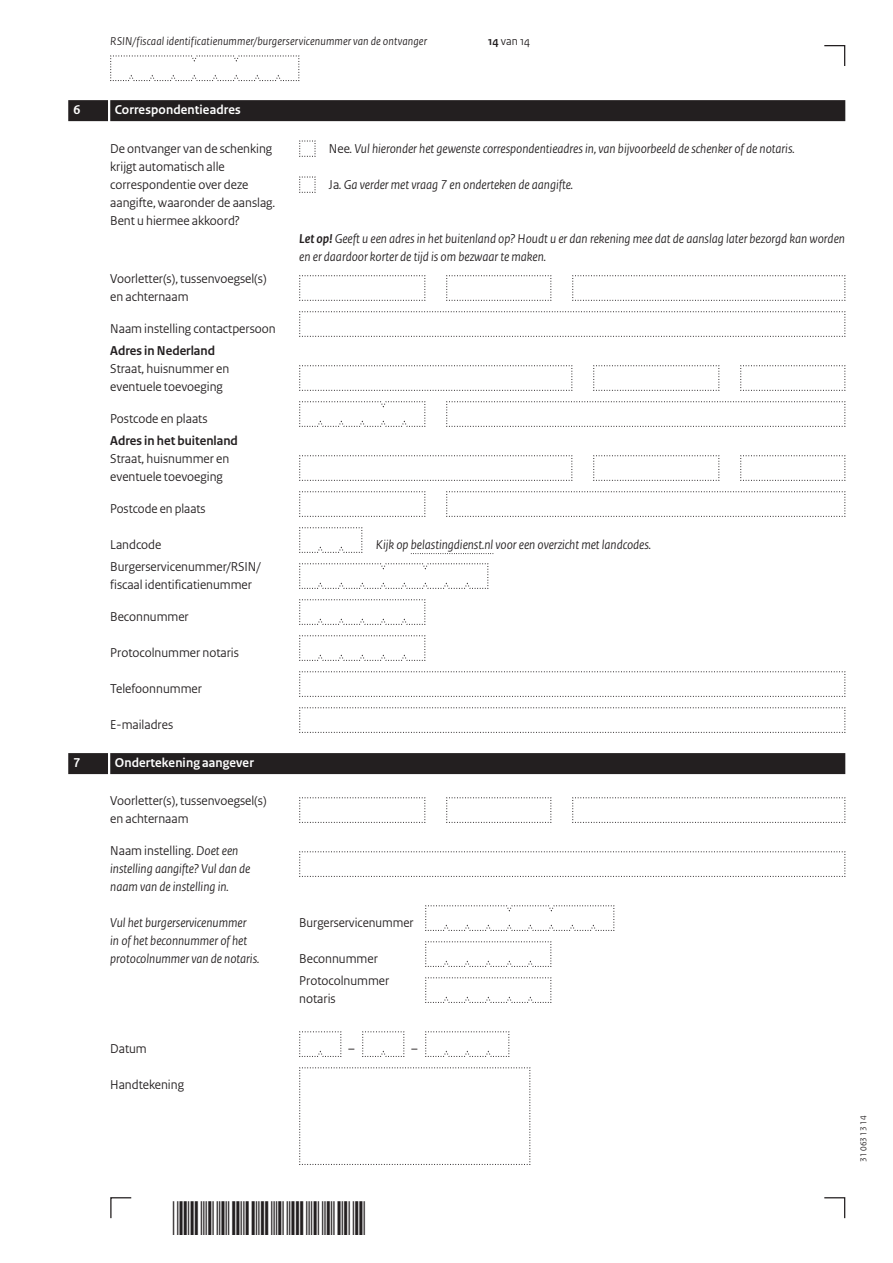
<style>
.page{position:relative;width:893px;height:1263px;background:#fff}
.page>*{position:absolute;margin:0;border:0;box-sizing:border-box;transform-origin:0 0}
.t1{font:45px "Symbol";color:#231f20;scale:.67 1}
.t2{font:13.5px/18px "Rijksoverheid Sans Heading";color:#231f20}
.t3{font:italic 13.5px/18px "Rijksoverheid Sans Heading";color:#231f20}
.t4{font:700 13.5px "Rijksoverheid Sans Heading";letter-spacing:.01em;color:#fff}
.t5{font:700 13.5px "Rijksoverheid Sans Heading";color:#231f20}
.t6{font:italic 12px "Rijksoverheid Sans Heading";letter-spacing:.015em;color:#231f20}
.t7{font:12px "Rijksoverheid Sans Heading";color:#231f20}
.t8{font:9px "Rijksoverheid Sans Heading";color:#231f20}
.s1{font-weight:700}
.s2{font-style:normal}
</style>
<div class="page">
<svg style="left:824px;top:1197px;width:22px;height:22px"></svg>
<svg style="left:110px;top:1197px;width:22px;height:22px"></svg>
<svg style="left:824px;top:45px;width:22px;height:21px"></svg>
<svg style="left:110px;top:55px;width:190px;height:26px"></svg>
<div style="left:110px;top:100px;width:735px;height:21px;background:#231f20"></div>
<div style="left:68px;top:100px;width:40px;height:21px;background:#231f20"></div>
<div style="left:110px;top:753px;width:735px;height:21px;background:#231f20"></div>
<div style="left:68px;top:753px;width:40px;height:21px;background:#231f20"></div>
<svg style="left:299px;top:140px;width:17px;height:17px"></svg>
<svg style="left:299px;top:176px;width:17px;height:17px"></svg>
<svg style="left:299px;top:275px;width:127px;height:26px"></svg>
<svg style="left:446px;top:275px;width:106px;height:26px"></svg>
<svg style="left:572px;top:275px;width:274px;height:26px"></svg>
<svg style="left:299px;top:311px;width:547px;height:26px"></svg>
<svg style="left:299px;top:365px;width:274px;height:26px"></svg>
<svg style="left:593px;top:365px;width:127px;height:26px"></svg>
<svg style="left:740px;top:365px;width:106px;height:26px"></svg>
<svg style="left:299px;top:401px;width:127px;height:26px"></svg>
<svg style="left:446px;top:401px;width:400px;height:26px"></svg>
<svg style="left:299px;top:455px;width:274px;height:26px"></svg>
<svg style="left:593px;top:455px;width:127px;height:26px"></svg>
<svg style="left:740px;top:455px;width:106px;height:26px"></svg>
<svg style="left:299px;top:491px;width:127px;height:26px"></svg>
<svg style="left:446px;top:491px;width:400px;height:26px"></svg>
<svg style="left:411px;top:553px;width:82px;height:1px"></svg>
<svg style="left:299px;top:527px;width:64px;height:26px"></svg>
<svg style="left:299px;top:563px;width:190px;height:26px"></svg>
<svg style="left:299px;top:599px;width:127px;height:26px"></svg>
<svg style="left:299px;top:635px;width:127px;height:26px"></svg>
<svg style="left:299px;top:671px;width:547px;height:26px"></svg>
<svg style="left:299px;top:707px;width:547px;height:26px"></svg>
<svg style="left:299px;top:797px;width:127px;height:26px"></svg>
<svg style="left:446px;top:797px;width:106px;height:26px"></svg>
<svg style="left:572px;top:797px;width:274px;height:26px"></svg>
<svg style="left:299px;top:851px;width:547px;height:26px"></svg>
<svg style="left:425px;top:905px;width:190px;height:26px"></svg>
<svg style="left:425px;top:941px;width:127px;height:26px"></svg>
<svg style="left:425px;top:977px;width:127px;height:26px"></svg>
<svg style="left:299px;top:1031px;width:43px;height:26px"></svg>
<svg style="left:362px;top:1031px;width:43px;height:26px"></svg>
<svg style="left:425px;top:1031px;width:85px;height:26px"></svg>
<svg style="left:299px;top:1067px;width:232px;height:98px"></svg>
<p class="t6" style="left:110px;top:34px;width:318px">RSIN/fiscaal identificatienummer/burgerservicenummer van de ontvanger</p>
<p class="t7" style="left:488px;top:34px;width:43px"><span class="s1">14</span> van 14</p>
<p class="t4" style="left:74px;top:102px;width:8px">6</p>
<p class="t4" style="left:115px;top:102px;width:127px">Correspondentieadres</p>
<p class="t2" style="left:110px;top:140px;width:167px">De ontvanger van de schenking krijgt automatisch alle correspondentie over deze aangifte, waaronder de aanslag.<br>Bent u hiermee akkoord?</p>
<p class="t3" style="left:329px;top:140px;width:467px"><span class="s2">Nee</span>. Vul hieronder het gewenste correspondentieadres in, van bijvoorbeeld de schenker of de notaris.</p>
<p class="t3" style="left:329px;top:176px;width:246px"><span class="s2">Ja</span>. Ga verder met vraag 7 en onderteken de aangifte.</p>
<p class="t3" style="left:299px;top:230px;width:547px"><span class="s1">Let op!</span> Geeft u een adres in het buitenland op? Houdt u er dan rekening mee dat de aanslag later bezorgd kan worden en er daardoor korter de tijd is om bezwaar te maken.</p>
<p class="t2" style="left:110px;top:270px;width:158px">Voorletter(s), tussenvoegsel(s) en achternaam</p>
<p class="t2" style="left:110px;top:320px;width:167px">Naam instelling contactpersoon</p>
<p class="t5" style="left:110px;top:343px;width:106px">Adres in Nederland</p>
<p class="t2" style="left:110px;top:360px;width:121px">Straat, huisnummer en eventuele toevoeging</p>
<p class="t2" style="left:110px;top:410px;width:99px">Postcode en plaats</p>
<p class="t5" style="left:110px;top:433px;width:129px">Adres in het buitenland</p>
<p class="t2" style="left:110px;top:450px;width:121px">Straat, huisnummer en eventuele toevoeging</p>
<p class="t2" style="left:110px;top:500px;width:97px">Postcode en plaats</p>
<p class="t2" style="left:110px;top:536px;width:53px">Landcode</p>
<p class="t3" style="left:376px;top:536px;width:277px">Kijk op belastingdienst.nl voor een overzicht met landcodes.</p>
<p class="t2" style="left:110px;top:558px;width:152px">Burgerservicenummer/RSIN/ fiscaal identificatienummer</p>
<p class="t2" style="left:110px;top:608px;width:80px">Beconnummer</p>
<p class="t2" style="left:110px;top:644px;width:130px">Protocolnummer notaris</p>
<p class="t2" style="left:110px;top:680px;width:93px">Telefoonnummer</p>
<p class="t2" style="left:110px;top:716px;width:64px">E-mailadres</p>
<p class="t4" style="left:73px;top:755px;width:8px">7</p>
<p class="t4" style="left:115px;top:755px;width:141px">Ondertekening aangever</p>
<p class="t2" style="left:110px;top:792px;width:158px">Voorletter(s), tussenvoegsel(s) en achternaam</p>
<p class="t3" style="left:110px;top:842px;width:142px"><span class="s2">Naam instelling.</span> Doet een instelling aangifte? Vul dan de naam van de instelling in.</p>
<p class="t3" style="left:110px;top:914px;width:138px">Vul het burgerservicenummer</p>
<p class="t2" style="left:299px;top:914px;width:116px">Burgerservicenummer</p>
<p class="t3" style="left:110px;top:932px;width:151px">in of het beconnummer of het protocolnummer van de notaris.</p>
<p class="t2" style="left:299px;top:948px;width:92px;line-height:21.8px">Beconnummer<br>Protocolnummer</p>
<p class="t2" style="left:299px;top:990px;width:38px">notaris</p>
<p class="t2" style="left:110px;top:1040px;width:38px">Datum</p>
<p class="t2" style="left:348px;top:1040px;width:8px">–</p>
<p class="t2" style="left:411px;top:1040px;width:8px">–</p>
<p class="t2" style="left:110px;top:1076px;width:75px">Handtekening</p>
<h1 class="t1" style="left:190px;top:1193px;width:237px">✓ ✓✓✔</h1>
<p class="t8" style="left:858px;top:1161px;width:47px;rotate:-90deg">31 063 13 14</p>
</div>
